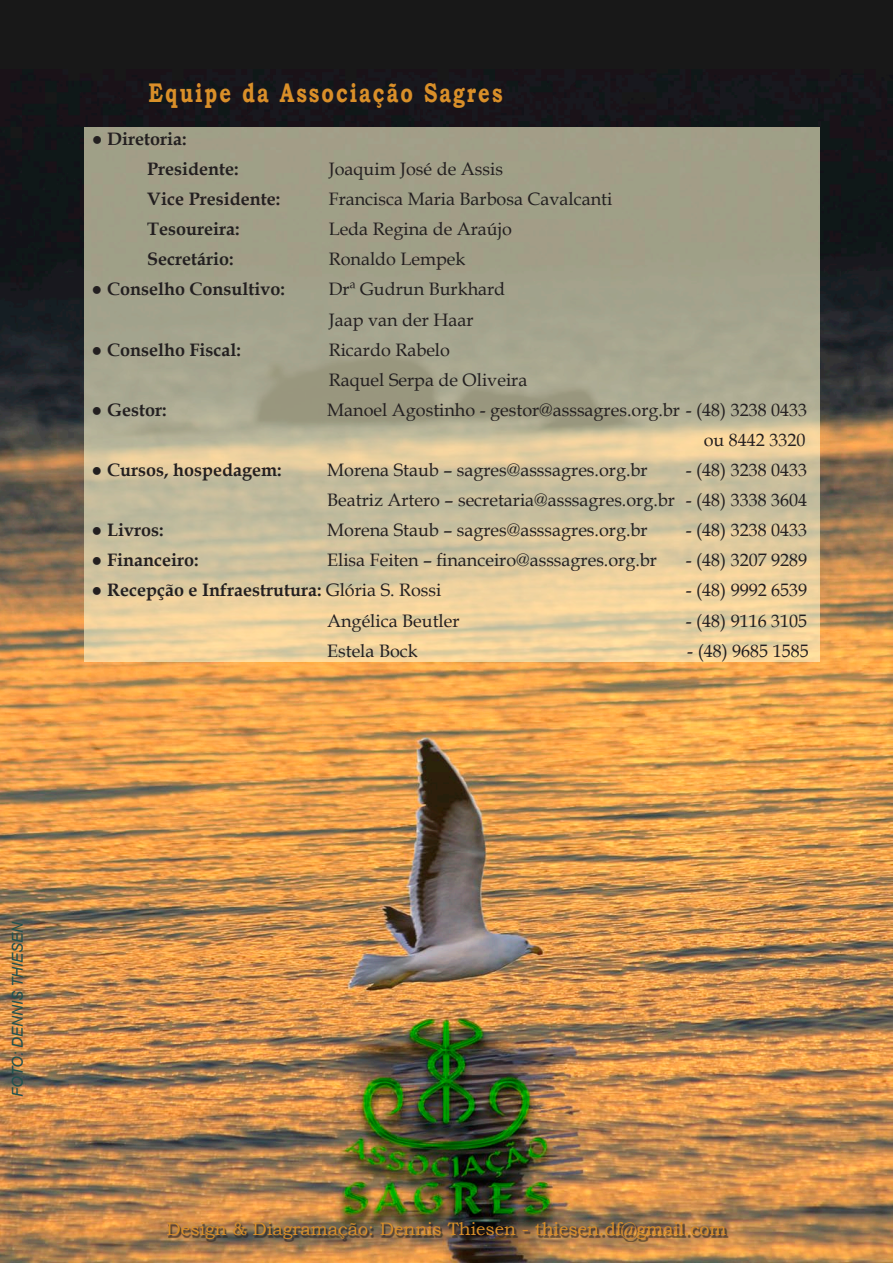
<style>
.page{position:relative;width:893px;height:1263px;background:#fff}
.page>*{position:absolute;margin:0;border:0;box-sizing:border-box;transform-origin:0 0}
.t1{font:700 27px "Bookman Old Style";letter-spacing:.1em;color:#d98f29;scale:.75 1}
.t2{font:18px/30.2px "Book Antiqua";color:#231f20}
.t3{font:700 18px/30.2px "Book Antiqua";color:#231f20}
.t4{font:18px "Bookman Old Style";color:#d98f29}
.t5{font:italic 15px "Arial";color:#1f514e}
.s1{font-weight:400}
</style>
<div class="page">
<img style="left:0;top:0;width:892px;height:1262px">
<svg style="left:84px;top:127px;width:736px;height:534px;background:#bbb292"></svg>
<div style="left:168px;top:1223px;width:561px;height:19px;background:#231f20;opacity:.61"></div>
<h1 class="t1" style="left:149px;top:74px;width:473px">Equipe da Associação Sagres</h1>
<p class="t3" style="left:147px;top:124px;width:93px;text-indent:-55px">● Diretoria:<br>Presidente:</p>
<p class="t2" style="left:329px;top:153px;width:176px">Joaquim José de Assis</p>
<p class="t3" style="left:147px;top:184px;width:134px">Vice Presidente:</p>
<p class="t2" style="left:329px;top:183px;width:285px">Francisca Maria Barbosa Cavalcanti</p>
<p class="t3" style="left:147px;top:214px;width:94px">Tesoureira:</p>
<p class="t2" style="left:329px;top:214px;width:185px">Leda Regina de Araújo</p>
<p class="t3" style="left:147px;top:244px;width:88px">Secretário:</p>
<p class="t2" style="left:329px;top:244px;width:138px">Ronaldo Lempek</p>
<p class="t3" style="left:92px;top:274px;width:195px">● Conselho Consultivo:</p>
<p class="t2" style="left:329px;top:274px;width:178px">Drª Gudrun Burkhard<br>Jaap van der Haar</p>
<p class="t3" style="left:92px;top:334px;width:151px">● Conselho Fiscal:</p>
<p class="t2" style="left:329px;top:334px;width:200px">Ricardo Rabelo<br>Raquel Serpa de Oliveira</p>
<p class="t3" style="left:92px;top:395px;width:76px">● Gestor:</p>
<p class="t2" style="left:327px;top:394px;width:481px;text-align:right">Manoel Agostinho - gestor@asssagres.org.br - (48) 3238 0433 ou 8442 3320</p>
<p class="t3" style="left:92px;top:455px;width:191px">● Cursos, hospedagem:</p>
<p class="t2" style="left:327px;top:454px;width:322px">Morena Staub – sagres@asssagres.org.br</p>
<p class="t2" style="left:327px;top:454px;width:481px;text-align:right">- (48) 3238 0433<br>Beatriz Artero – secretaria@asssagres.org.br - (48) 3338 3604</p>
<p class="t3" style="left:92px;top:515px;width:73px">● Livros:</p>
<p class="t2" style="left:327px;top:515px;width:322px">Morena Staub – sagres@asssagres.org.br</p>
<p class="t2" style="left:686px;top:515px;width:123px">- (48) 3238 0433</p>
<p class="t3" style="left:92px;top:545px;width:108px">● Financeiro:</p>
<p class="t2" style="left:327px;top:545px;width:331px">Elisa Feiten – financeiro@asssagres.org.br</p>
<p class="t2" style="left:686px;top:545px;width:123px">- (48) 3207 9289</p>
<p class="t3" style="left:92px;top:575px;width:351px">● Recepção e Infraestrutura: <span class="s1">Glória S. Rossi</span></p>
<p class="t2" style="left:686px;top:575px;width:123px">- (48) 9992 6539</p>
<p class="t2" style="left:327px;top:605px;width:134px">Angélica Beutler</p>
<p class="t2" style="left:686px;top:605px;width:123px">- (48) 9116 3105</p>
<p class="t2" style="left:327px;top:635px;width:92px">Estela Bock</p>
<p class="t2" style="left:687px;top:635px;width:123px">- (48) 9685 1585</p>
<p class="t5" style="left:8px;top:1097px;width:178px;rotate:-90deg">FOTO: DENNIS THIESEN</p>
<p class="t4" style="left:167px;top:1217px;width:561px">Design &amp; Diagramação: Dennis Thiesen - thiesen.df@gmail.com</p>
</div>
